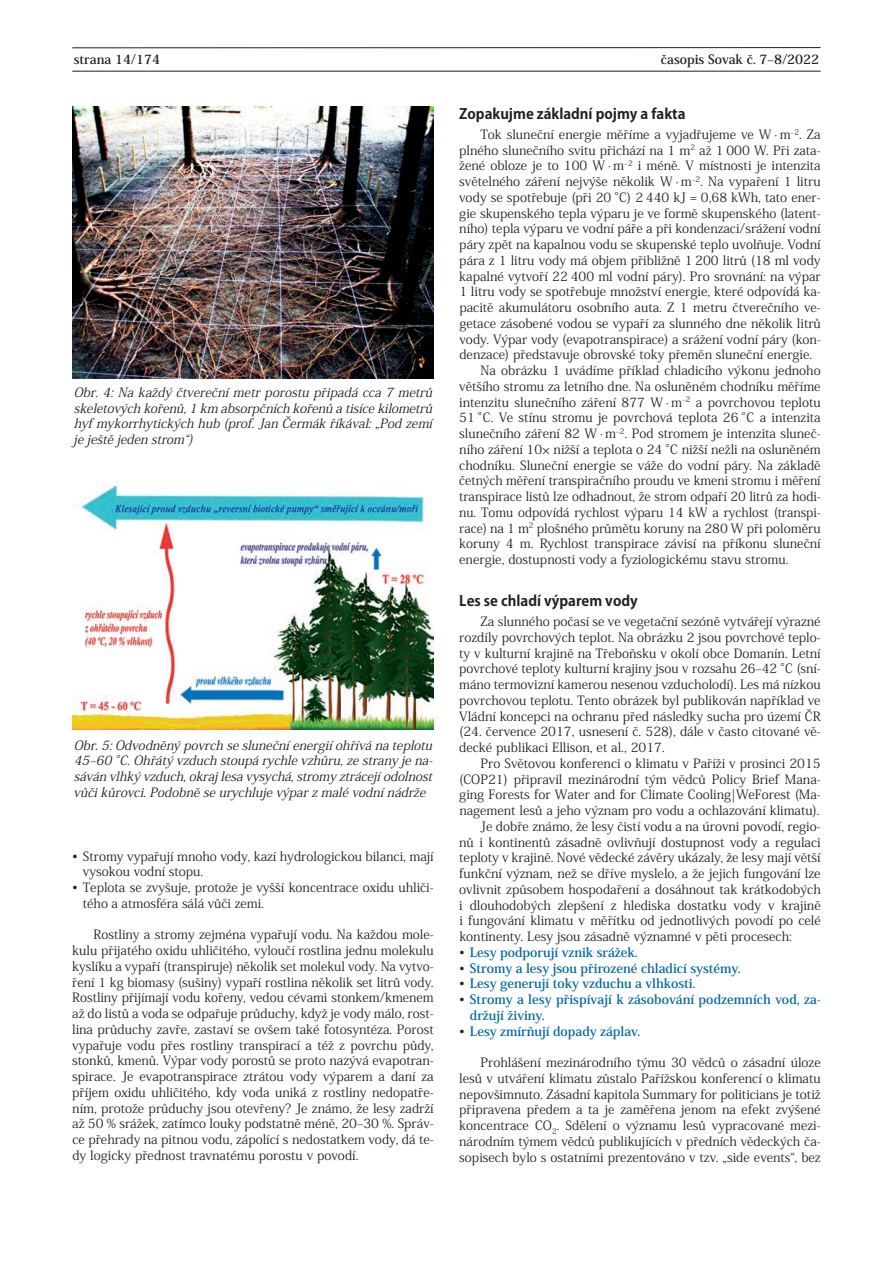
<style>
.page{position:relative;width:893px;height:1263px;background:#fff}
.page>*{position:absolute;margin:0;border:0;box-sizing:border-box;transform-origin:0 0}
.t1{font:700 14.25px "Koz Go Pr 6 N";color:#231f20}
.t2{font:12.75px/15.8px "Koz Min Pr 6 N";color:#231f20;text-align:justify}
.t3{font:italic 12.75px/15.8px "Koz Min Pr 6 N";color:#231f20;text-align:justify}
.t4{font:700 12.75px/15.8px "Koz Min Pr 6 N";color:#0067a5}
.t5{font:700 12.75px "Koz Min Pr 6 N";color:#231f20}
.s1{font-size:15px}
.s2{font-weight:400;color:#231f20}
</style>
<div class="page">
<hr style="left:72px;top:47px;width:749px;height:1px;background:#231f20">
<hr style="left:72px;top:71px;width:749px;height:1px;background:#231f20">
<img style="left:72px;top:486px;width:362px;height:243px">
<img style="left:72px;top:106px;width:362px;height:272px">
<p class="t5" style="left:74px;top:52px;width:88px">strana 14/174</p>
<p class="t5" style="left:661px;top:52px;width:160px">časopis Sovak č. 7–8/2022</p>
<p class="t3" style="left:74px;top:385px;width:365px">Obr.4:Nakaždýčtverečnímetrporostupřipadácca7metrů skeletovýchkořenů,1 km absorpčníchkořenůa tisícekilometrů hyfmykorrhytickýchhub(prof.JanČermákříkával:„Podzemí jeještějedenstrom“)</p>
<p class="t3" style="left:74px;top:737px;width:365px">Obr.5:Odvodněnýpovrchseslunečníenergiíohřívánateplotu 45–60 °C.Ohřátývzduchstoupárychlevzhůru,zestranyjena&shy;sávánvlhkývzduch,okraj lesavysychá,stromyztrácejíodolnost vůčikůrovci.Podobněseurychluj evýparz malévodnínádrže</p>
<p class="t2" style="left:83px;top:848px;width:352px;text-indent:-11px">• Stromy vypařují mnoho vody, kazí hydrologickou bilanci, mají vysokou vodní stopu.</p>
<p class="t2" style="left:83px;top:880px;width:352px;text-indent:-11px">• Teplota se zvyšuje, protože je vyšší koncentrace oxidu uhliči&shy;tého a atmosféra sálá vůči zemi.</p>
<p class="t2" style="left:72px;top:927px;width:363px;text-indent:21px">Rostliny a stromy zejména vypařují vodu. Na každou mole&shy;kulu přijatého oxidu uhličitého, vyloučí rostlina jednu molekulu kyslíku a vypaří (transpiruje) několik set molekul vody. Na vytvo&shy;ření 1 kg biomasy (sušiny) vypaří rostlina několik set litrů vody.<br>Rostliny přijímají vodu kořeny, vedou cévami stonkem/kmenem až do listů a voda se odpařuje průduchy, když je vody málo, rost&shy;lina průduchy zavře, zastaví se ovšem také fotosyntéza. Porost vypařuje vodu přes rostliny transpirací a též z povrchu půdy, stonků, kmenů. Výpar vody porostů se proto nazývá evapotran&shy;spirace. Je evapotranspirace ztrátou vody výparem a daní za příjem oxidu uhličitého, kdy voda uniká z rostliny nedopatře&shy;ním, protože průduchy jsou otevřeny? Je známo, že lesy zadrží až 50 % srážek, zatímco louky podstatně méně, 20–30 %. Správ&shy;ce přehrady na pitnou vodu, zápolící s nedostatkem vody, dá te&shy;dy logicky přednost travnatému porostu v povodí.</p>
<p class="t1" style="left:459px;top:106px;width:228px">Zopakujme základní pojmy a fakta</p>
<p class="t2" style="left:480px;top:127px;width:342px">Tok sluneční energie měříme a vyjadřujeme ve W ∙ m<sup>–2</sup>. Za</p>
<p class="t2" style="left:459px;top:142px;width:363px">plného slunečního svitu přichází na 1 m<sup>2</sup> až 1 000 W. Při zata-</p>
<p class="t2" style="left:459px;top:158px;width:363px">žené obloze je to 100 W ∙ m<sup>–2</sup> i méně. V místnosti je intenzita</p>
<p class="t2" style="left:459px;top:174px;width:363px">světelného záření nejvýše několik W ∙ m<sup>–2</sup>. Na vypaření 1 litru</p>
<p class="t2" style="left:459px;top:190px;width:363px">vody se spotřebuje (při 20 °C) 2 440 kJ = 0,68 kWh, tato ener-</p>
<p class="t2" style="left:459px;top:205px;width:363px">gie skupenského tepla výparu je ve formě skupenského (latent-</p>
<p class="t2" style="left:459px;top:221px;width:363px">ního) tepla výparu ve vodní páře a při kondenzaci/srážení vodní</p>
<p class="t2" style="left:459px;top:237px;width:363px">páry zpět na kapalnou vodu se skupenské teplo uvolňuje. Vodní</p>
<p class="t2" style="left:459px;top:253px;width:363px">pára z 1 litru vody má objem přibližně 1 200 litrů (18 ml vody</p>
<p class="t2" style="left:459px;top:268px;width:363px">kapalné vytvoří 22 400 ml vodní páry). Pro srovnání: na výpar</p>
<p class="t2" style="left:459px;top:284px;width:363px">1 litru vody se spotřebuje množství energie, které odpovídá ka-</p>
<p class="t2" style="left:459px;top:300px;width:363px">pacitě akumulátoru osobního auta. Z 1 metru čtverečního ve -</p>
<p class="t2" style="left:459px;top:316px;width:363px">getace zásobené vodou se vypaří za slunného dne několik litrů</p>
<p class="t2" style="left:459px;top:331px;width:363px">vody. Výpar vody (evapotranspirace) a srážení vodní páry (kon-</p>
<p class="t2" style="left:459px;top:347px;width:354px">denzace) představuje obrovské toky přeměn sluneční energie.</p>
<p class="t2" style="left:480px;top:363px;width:342px">Na obrázku 1 uvádíme příklad chladicího výkonu jednoho</p>
<p class="t2" style="left:459px;top:379px;width:363px">většího stromu za letního dne. Na osluněném chodníku měříme</p>
<p class="t2" style="left:459px;top:394px;width:363px">intenzitu slunečního záření 877 W ∙ m<sup>–2</sup> a povrchovou teplotu</p>
<p class="t2" style="left:459px;top:410px;width:363px">51 °C. Ve stínu stromu je povrchová teplota 26 °C a intenzita</p>
<p class="t2" style="left:459px;top:426px;width:363px">slunečního záření 82 W ∙ m<sup>–2</sup>. Pod stromem je intenzita sluneč-</p>
<p class="t2" style="left:459px;top:442px;width:363px">ního záření 10<span class="s1">×</span> nižší a teplota o 24 °C nižší nežli na osluněném</p>
<p class="t2" style="left:459px;top:457px;width:363px">chodníku. Sluneční energie se váže do vodní páry. Na základě</p>
<p class="t2" style="left:459px;top:473px;width:363px">četných měření transpiračního proudu ve kmeni stromu i měření</p>
<p class="t2" style="left:459px;top:489px;width:363px">transpirace listů lze odhadnout, že strom odpaří 20 litrů za hodi-</p>
<p class="t2" style="left:459px;top:505px;width:363px">nu. Tomu odpovídá rychlost výparu 14 kW a rychlost (transpi -</p>
<p class="t2" style="left:459px;top:520px;width:363px">race) na 1 m<sup>2</sup> plošného průmětu koruny na 280 W při poloměru</p>
<p class="t2" style="left:459px;top:536px;width:363px">koruny 4 m. Rychlost transpirace závisí na příkonu sluneční</p>
<p class="t2" style="left:459px;top:552px;width:331px">energie, dostupnosti vody a fyziologickému stavu stromu.</p>
<p class="t1" style="left:459px;top:593px;width:180px">Les se chladí výparem vody</p>
<p class="t2" style="left:459px;top:614px;width:363px;text-indent:21px">Za slunného počasí se ve vegetační sezóně vytvářejí výrazné rozdíly povrchových teplot. Na obrázku 2 jsou povrchové teplo&shy;ty v kulturní krajině na Třeboňsku v okolí obce Domanín. Letní povrchové teploty kulturní krajiny jsou v rozsahu 26–42 °C (sní&shy;máno termovizní kamerou nesenou vzducholodí). Les má nízkou povrchovou teplotu. Tento obrázek byl publikován například ve Vládní koncepci na ochranu před následky sucha pro území ČR (24. července 2017, usnesení č. 528), dále v často citované vě&shy;decké publikaci Ellison, et al., 2017.</p>
<p class="t2" style="left:480px;top:756px;width:342px">Pro Světovou konferenci o klimatu v Paříži v prosinci 2015</p>
<p class="t2" style="left:459px;top:771px;width:363px">(COP21) připravil mezinárodní tým vědců Policy Brief Mana-</p>
<p class="t2" style="left:459px;top:787px;width:363px">ging Forests for Water and for Climate Cooling|WeForest (Ma-</p>
<p class="t2" style="left:459px;top:803px;width:362px">nagement lesů a jeho význam pro vodu a ochlazování klimatu).</p>
<p class="t2" style="left:481px;top:819px;width:342px">Je dobře známo, že lesy čistí vodu a na úrovni povodí, regio -</p>
<p class="t2" style="left:459px;top:834px;width:363px">nů i kontinentů zásadně ovlivňují dostupnost vody a regulaci</p>
<p class="t2" style="left:459px;top:850px;width:363px">teploty v krajině. Nové vědecké závěry ukázaly, že lesy mají větší</p>
<p class="t2" style="left:459px;top:866px;width:363px">funkční význam, než se dříve myslelo, a že jejich fungování lze</p>
<p class="t2" style="left:459px;top:882px;width:363px">ovlivnit způsobem hospodaření a dosáhnout tak krátkodobých</p>
<p class="t2" style="left:459px;top:897px;width:363px">i dlouhodobých zlepšení z hlediska dostatku vody v krajině</p>
<p class="t2" style="left:459px;top:913px;width:363px">i fungování klimatu v měřítku od jednotlivých povodí po celé</p>
<p class="t2" style="left:459px;top:929px;width:334px">kontinenty. Lesy jsou zásadně významné v pěti procesech:</p>
<p class="t4" style="left:459px;top:945px;width:180px"><span class="s2">•</span> Lesy podporují vznik srážek.</p>
<p class="t4" style="left:459px;top:960px;width:283px"><span class="s2">•</span> Stromy a lesy jsou přirozené chladicí systémy.</p>
<p class="t4" style="left:459px;top:976px;width:238px"><span class="s2">•</span> Lesy generují toky vzduchu a vlhkosti.</p>
<p class="t4" style="left:470px;top:992px;width:352px;text-indent:-11px"><span class="s2">•</span> Stromy a lesy přispívají k zásobování podzemních vod, za&shy;držují živiny.</p>
<p class="t4" style="left:459px;top:1023px;width:183px"><span class="s2">•</span> Lesy zmírňují dopady záplav.</p>
<p class="t2" style="left:459px;top:1055px;width:363px;text-indent:21px">Prohlášení mezinárodního týmu 30 vědců o zásadní úloze lesů v utváření klimatu zůstalo Pařížskou konferencí o klimatu nepovšimnuto. Zásadní kapitola Summary for politicians je totiž připravena předem a ta je zaměřena jenom na efekt zvýšené koncentrace CO<sub>2</sub>. Sdělení o významu lesů vypracované mezi - národním týmem vědců publikujících v předních vědeckých ča&shy;sopisech bylo s ostatními prezentováno v tzv. „side events“, bez</p>
</div>
